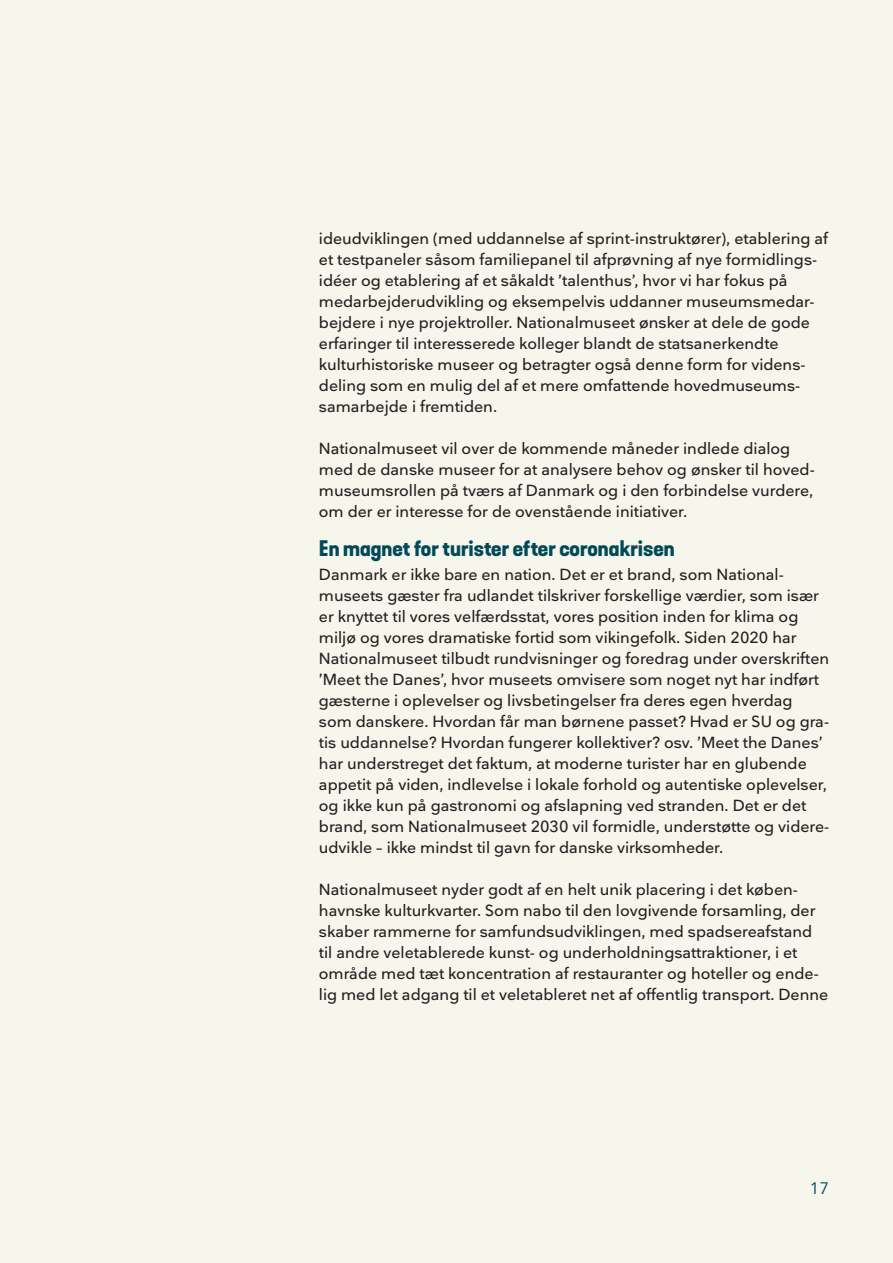
<style>
.page{position:relative;width:893px;height:1263px;background:#f7f6ed}
.page>*{position:absolute;margin:0;border:0;box-sizing:border-box;transform-origin:0 0}
.Core5-rubrik{font:700 expanded 21px "Kapra Neue";color:#004a58}
.t1{font:16.5px "Nationale";color:#004a58}
.Core5-brød{font:500 15.9px/21px "Nationale";color:#231f20}
</style>
<div class="page">
<p class="Core5-brød" style="left:319px;top:228px;width:511px">ideudviklingen (med uddannelse af sprint-instruktører), etablering af et testpaneler såsom familiepanel til afprøvning af nye formidlings&shy;idéer og etablering af et såkaldt ’talenthus’, hvor vi har fokus på medarbejderudvikling og eksempelvis uddanner museumsmedar&shy;bejdere i nye projektroller. Nationalmuseet ønsker at dele de gode erfaringer til interesserede kolleger blandt de statsanerkendte kulturhistoriske museer og betragter også denne form for videns&shy;deling som en mulig del af et mere omfattende hovedmuseums&shy;samarbejde i fremtiden.</p>
<p class="Core5-brød" style="left:319px;top:438px;width:497px">Nationalmuseet vil over de kommende måneder indlede dialog med de danske museer for at analysere behov og ønsker til hoved&shy;museumsrollen på tværs af Danmark og i den forbindelse vurdere, om der er interesse for de ovenstående initiativer.</p>
<p class="Core5-rubrik" style="left:319px;top:535px;width:357px">En magnet for turister efter coronakrisen</p>
<p class="Core5-brød" style="left:319px;top:564px;width:512px">Danmark er ikke bare en nation. Det er et brand, som National&shy;museets gæster fra udlandet tilskriver forskellige værdier, som især er knyttet til vores velfærdsstat, vores position inden for klima og miljø og vores dramatiske fortid som vikingefolk. Siden 2020 har Nationalmuseet tilbudt rundvisninger og foredrag under overskriften ’Meet the Danes’, hvor museets omvisere som noget nyt har indført gæsterne i oplevelser og livsbetingelser fra deres egen hverdag som danskere. Hvordan får man børnene passet? Hvad er SU og gra&shy;tis uddannelse? Hvordan fungerer kollektiver? osv. ’Meet the Danes’ har understreget det faktum, at moderne turister har en glubende appetit på viden, indlevelse i lokale forhold og autentiske oplevelser, og ikke kun på gastronomi og afslapning ved stranden. Det er det brand, som Nationalmuseet 2030 vil formidle, understøtte og videre&shy;udvikle – ikke mindst til gavn for danske virksomheder.</p>
<p class="Core5-brød" style="left:319px;top:879px;width:511px">Nationalmuseet nyder godt af en helt unik placering i det køben&shy;havnske kulturkvarter. Som nabo til den lovgivende forsamling, der skaber rammerne for samfundsudviklingen, med spadsereafstand til andre veletablerede kunst- og underholdningsattraktioner, i et område med tæt koncentration af restauranter og hoteller og ende&shy;lig med let adgang til et veletableret net af offentlig transport. Denne</p>
<p class="t1" style="left:810px;top:1177px;width:21px">17</p>
</div>
